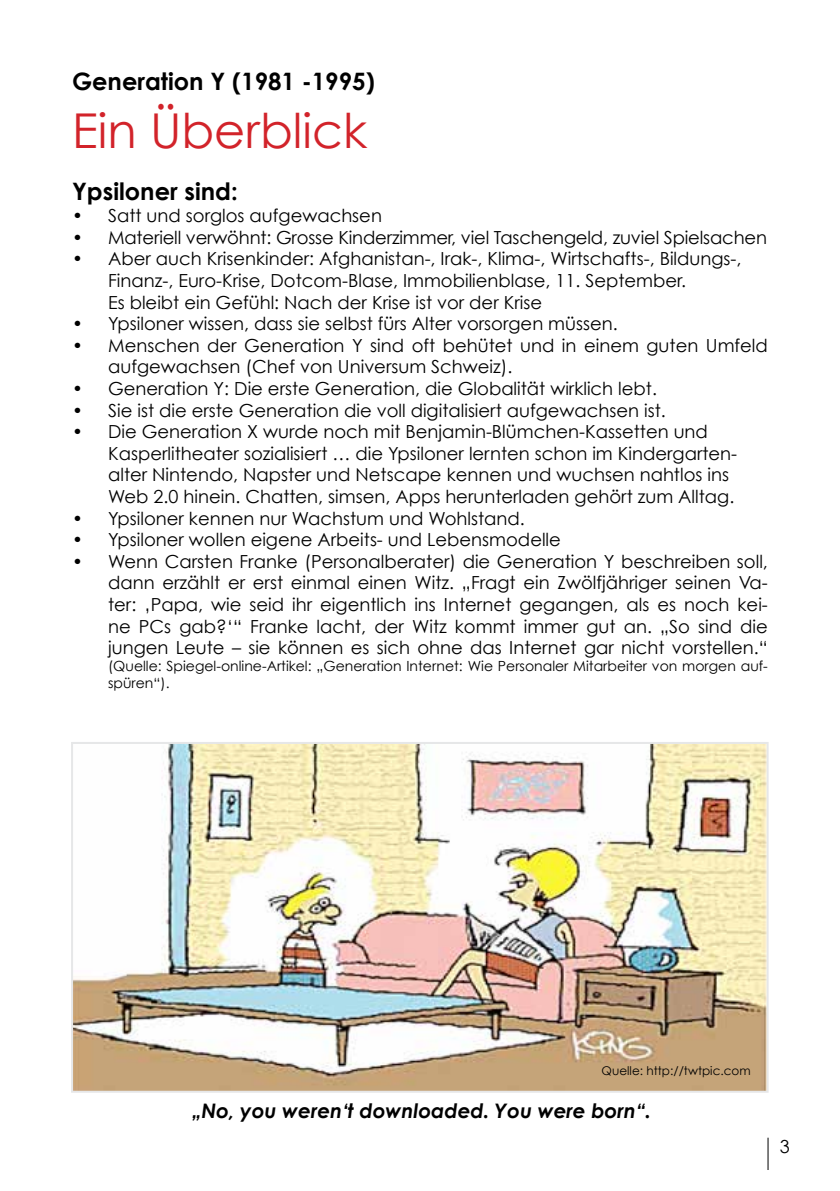
<style>
.page{position:relative;width:840px;height:1191px;background:#fff}
.page>*{position:absolute;margin:0;border:0;box-sizing:border-box;transform-origin:0 0}
.t1{font:48px "Century Gothic";color:#d2232a}
.t2{font:700 24px "Century Gothic";color:#000}
.t3{font:italic 700 20px "Century Gothic";color:#000}
.t4{font:18px/21.6px "Century Gothic";color:#000}
.t5{font:14px/16.8px "Century Gothic";color:#000}
.t6{font:12px "Century Gothic";color:#000}
</style>
<div class="page">
<hr style="left:767px;top:1137px;width:1px;height:33px;background:#000">
<img style="left:74px;top:745px;width:691px;height:344px">
<div style="left:71px;top:742px;width:697px;height:350px;border:2px solid #e6e7e8"></div>
<h2 class="t2" style="left:72px;top:66px;width:304px">Generation Y (1981 -1995)</h2>
<h1 class="t1" style="left:72px;top:101px;width:296px">Ein Überblick</h1>
<h2 class="t2" style="left:72px;top:177px;width:167px">Ypsiloner sind:</h2>
<p class="t4" style="left:72px;top:204px;width:311px">• Satt und sorglos aufgewachsen</p>
<p class="t4" style="left:72px;top:226px;width:696px">• Materiell verwöhnt: Grosse Kinderzimmer, viel Taschengeld, zuviel Spielsachen</p>
<p class="t4" style="left:108px;top:248px;width:634px;text-indent:-36px">• Aber auch Krisenkinder: Afghanistan-, Irak-, Klima-, Wirtschafts-, Bildungs-,<br>Finanz-, Euro-Krise, Dotcom-Blase, Immobilienblase, 11. September.<br>Es bleibt ein Gefühl: Nach der Krise ist vor der Krise</p>
<p class="t4" style="left:72px;top:312px;width:547px">• Ypsiloner wissen, dass sie selbst fürs Alter vorsorgen müssen.</p>
<p class="t4" style="left:108px;top:334px;width:661px;text-indent:-36px">• Menschen der Generation Y sind oft behütet und in einem guten Umfeld aufgewachsen (Chef von Universum Schweiz).</p>
<p class="t4" style="left:72px;top:377px;width:586px">• Generation Y: Die erste Generation, die Globalität wirklich lebt.</p>
<p class="t4" style="left:72px;top:399px;width:595px">• Sie ist die erste Generation die voll digitalisiert aufgewachsen ist.</p>
<p class="t4" style="left:108px;top:420px;width:629px;text-indent:-36px">• Die Generation X wurde noch mit Benjamin-Blümchen-Kassetten und Kasperlitheater sozialisiert … die Ypsiloner lernten schon im Kindergarten&shy;alter Nintendo, Napster und Netscape kennen und wuchsen nahtlos ins Web 2.0 hinein. Chatten, simsen, Apps herunterladen gehört zum Alltag.</p>
<p class="t4" style="left:72px;top:507px;width:454px">• Ypsiloner kennen nur Wachstum und Wohlstand.</p>
<p class="t4" style="left:72px;top:528px;width:490px">• Ypsiloner wollen eigene Arbeits- und Lebensmodelle</p>
<p class="t4" style="left:108px;top:550px;width:661px;text-align:justify;text-indent:-36px">• Wenn Carsten Franke (Personalberater) die Generation Y beschreiben soll, dann erzählt er erst einmal einen Witz. „Fragt ein Zwölfjähriger seinen Va&shy;ter: ‚Papa, wie seid ihr eigentlich ins Internet gegangen, als es noch kei&shy;ne PCs gab?‘“ Franke lacht, der Witz kommt immer gut an. „So sind die jungen Leute – sie können es sich ohne das Internet gar nicht vorstellen.“</p>
<p class="t5" style="left:108px;top:657px;width:661px">(Quelle: Spiegel-online-Artikel: „Generation Internet: Wie Personaler Mitarbeiter von morgen auf&shy;spüren“).</p>
<p class="t6" style="left:601px;top:1063px;width:150px">Quelle: http://twtpic.com</p>
<p class="t3" style="left:192px;top:1098px;width:460px">„No, you weren‘t downloaded. You were born“.</p>
<p class="t4" style="left:779px;top:1135px;width:11px">3</p>
</div>
